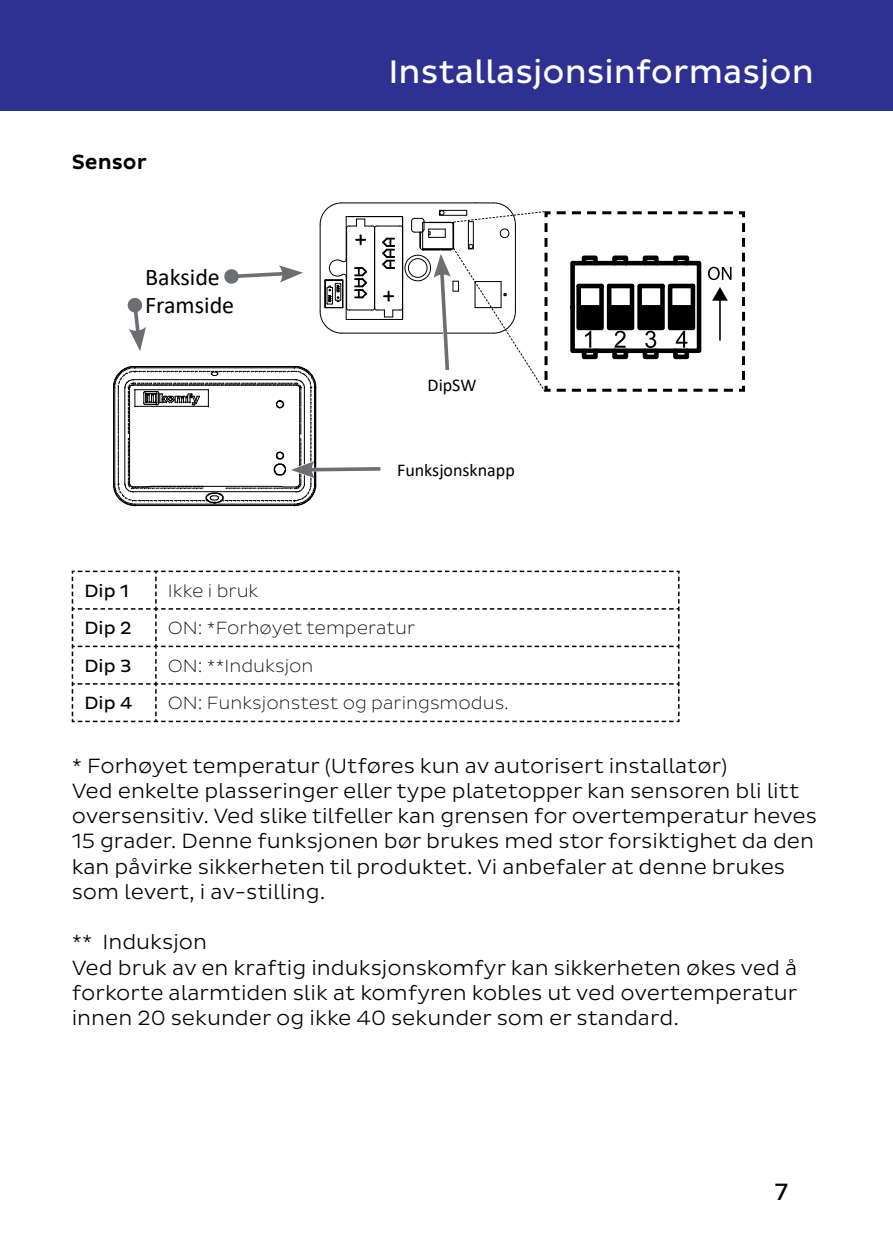
<style>
.page{position:relative;width:893px;height:1259px;background:#fff}
.page>*{position:absolute;margin:0;border:0;box-sizing:border-box;transform-origin:0 0}
.t1{font:33.3px "Pluto Sans";color:#fff}
.t2{font:24px/28.8px "Calibri";color:#000}
.t3{font:24px "Pluto Sans";color:#000}
.t4{font:300 21px/25.2px "Pluto Sans";color:#000}
.t5{font:500 21px "Pluto Sans";color:#000}
.t6{font:200 18px "Pluto Sans";color:#000}
.t7{font:18px "Calibri";color:#000}
.t8{font:18px "Pluto Sans";color:#000}
</style>
<div class="page">
<div style="left:405px;top:255px;width:26px;height:26px;border:1px solid #000;border-radius:50%"></div>
<div style="left:408px;top:258px;width:19px;height:20px;border:1px solid #000;border-radius:50%"></div>
<hr style="left:342px;top:332px;width:152px;height:2px;background:#000">
<hr style="left:342px;top:202px;width:133px;height:1px;background:#000">
<svg style="left:320px;top:202px;width:83px;height:132px"></svg>
<hr style="left:346px;top:216px;width:57px;height:1px;background:#000">
<hr style="left:402px;top:217px;width:1px;height:102px;background:#000">
<svg style="left:224px;top:265px;width:79px;height:19px"></svg>
<svg style="left:127px;top:298px;width:19px;height:53px"></svg>
<svg style="left:316px;top:467px;width:64px;height:4px"></svg>
<svg style="left:113px;top:366px;width:203px;height:140px"></svg>
<svg style="left:411px;top:202px;width:335px;height:190px"></svg>
<svg style="left:71px;top:570px;width:609px;height:153px"></svg>
<div style="left:0;top:0;width:893px;height:110px;background:#2e3092"></div>
<p class="t5" style="left:72px;top:150px;width:77px">Sensor</p>
<p class="t2" style="left:145px;top:261px;width:91px">Bakside<br>Framside</p>
<h1 class="t1" style="left:388px;top:53px;width:427px">Installasjonsinformasjon</h1>
<p class="t7" style="left:428px;top:373px;width:50px">DipSW</p>
<p class="t7" style="left:397px;top:457px;width:119px">Funksjonsknapp</p>
<p class="t8" style="left:84px;top:580px;width:46px">Dip 1</p>
<p class="t6" style="left:168px;top:580px;width:92px">Ikke i bruk</p>
<p class="t8" style="left:84px;top:618px;width:49px">Dip 2</p>
<p class="t6" style="left:168px;top:618px;width:249px">ON: *Forhøyet temperatur</p>
<p class="t8" style="left:84px;top:655px;width:48px">Dip 3</p>
<p class="t6" style="left:168px;top:655px;width:147px">ON: **Induksjon</p>
<p class="t8" style="left:84px;top:693px;width:49px">Dip 4</p>
<p class="t6" style="left:168px;top:693px;width:343px">ON: Funksjonstest og paringsmodus.</p>
<p class="t4" style="left:72px;top:753px;width:747px">* Forhøyet temperatur (Utføres kun av autorisert installatør)<br>Ved enkelte plasseringer eller type platetopper kan sensoren bli litt oversensitiv. Ved slike tilfeller kan grensen for overtemperatur heves 15 grader. Denne funksjonen bør brukes med stor forsiktighet da den kan påvirke sikkerheten til produktet. Vi anbefaler at denne brukes som levert, i av-stilling.</p>
<p class="t4" style="left:72px;top:929px;width:727px">** Induksjon<br>Ved bruk av en kraftig induksjonskomfyr kan sikkerheten økes ved å forkorte alarmtiden slik at komfyren kobles ut ved overtemperatur innen 20 sekunder og ikke 40 sekunder som er standard.</p>
<p class="t3" style="left:775px;top:1178px;width:15px">7</p>
</div>
